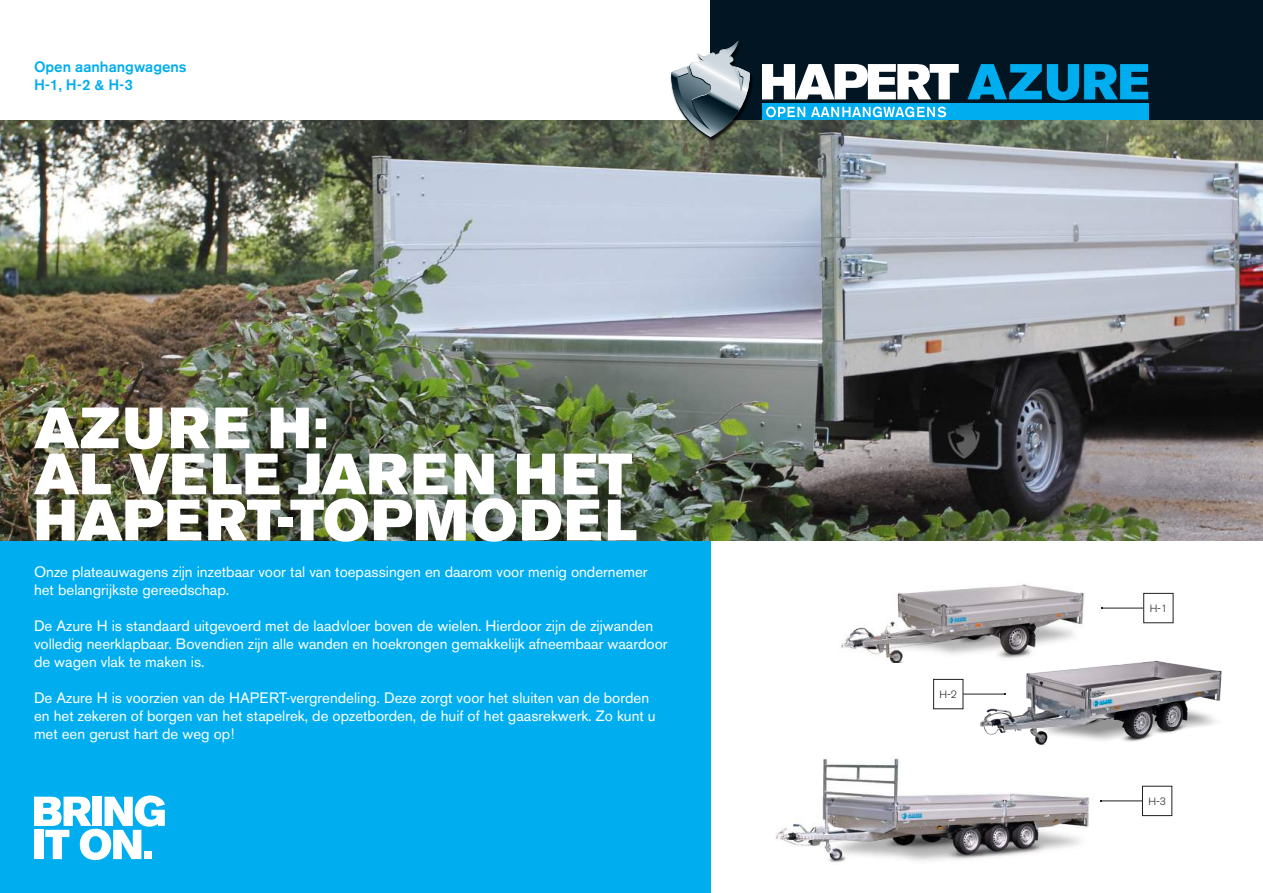
<style>
.page{position:relative;width:1263px;height:893px;background:#fff}
.page>*{position:absolute;margin:0;border:0;box-sizing:border-box;transform-origin:0 0}
.t1{font:57.6px/46px "Akzidenz Grotesk BE Super";letter-spacing:.025em;color:#fff}
.t2{font:15px/18px "Akzidenz Grotesk BE";color:#fff}
.t3{font:500 15px/18px "Akzidenz Grotesk BE";color:#00aeef}
.t4{font:300 10.5px "Akzidenz Grotesk BE";color:#231f20}
</style>
<div class="page">
<img style="left:775px;top:758px;width:338px;height:105px">
<hr style="left:1100px;top:801px;width:42px;height:1px;background:#231f20">
<div style="left:1142px;top:786px;width:30px;height:30px;border:1px solid #231f20"></div>
<img style="left:975px;top:660px;width:247px;height:99px">
<hr style="left:963px;top:694px;width:42px;height:1px;background:#231f20">
<div style="left:933px;top:679px;width:30px;height:30px;border:1px solid #231f20"></div>
<img style="left:841px;top:584px;width:249px;height:78px">
<hr style="left:1102px;top:608px;width:41px;height:1px;background:#231f20">
<div style="left:1143px;top:593px;width:30px;height:30px;border:1px solid #231f20"></div>
<div style="left:711px;top:0;width:552px;height:120px;background:#011622"></div>
<div style="left:0;top:540px;width:711px;height:353px;background:#00aeef"></div>
<img style="left:0;top:120px;width:1263px;height:420px">
<svg style="left:34px;top:795px;width:131px;height:65px"></svg>
<div style="left:144px;top:851px;width:8px;height:8px;background:#fff"></div>
<svg style="left:967px;top:64px;width:181px;height:36px"></svg>
<svg style="left:762px;top:64px;width:197px;height:35px"></svg>
<div style="left:762px;top:104px;width:386px;height:16px;background:#00aeef"></div>
<svg style="left:766px;top:107px;width:39px;height:10px"></svg>
<svg style="left:811px;top:107px;width:135px;height:10px"></svg>
<img style="left:670px;top:75px;width:84px;height:68px">
<svg style="left:671px;top:34px;width:80px;height:104px"></svg>
<p class="t3" style="left:34px;top:58px;width:154px">Open aanhangwagens<br>H-1, H-2 &amp; H-3</p>
<h1 class="t1" style="left:34px;top:406px;width:604px">AZURE H:<br>AL VELE JAREN HET<br>HAPERT-TOPMODEL</h1>
<p class="t2" style="left:34px;top:563px;width:615px">Onze plateauwagens zijn inzetbaar voor tal van toepassingen en daarom voor menig ondernemer het belangrijkste gereedschap.</p>
<p class="t2" style="left:34px;top:617px;width:635px">De Azure H is standaard uitgevoerd met de laadvloer boven de wielen. Hierdoor zijn de zijwanden volledig neerklapbaar. Bovendien zijn alle wanden en hoekrongen gemakkelijk afneembaar waardoor de wagen vlak te maken is.</p>
<p class="t2" style="left:34px;top:689px;width:623px">De Azure H is voorzien van de HAPERT-vergrendeling. Deze zorgt voor het sluiten van de borden en het zekeren of borgen van het stapelrek, de opzetborden, de huif of het gaasrekwerk. Zo kunt u met een gerust hart de weg op!</p>
<p class="t4" style="left:939px;top:688px;width:19px">H-2</p>
<p class="t4" style="left:1150px;top:602px;width:19px">H-1</p>
<p class="t4" style="left:1148px;top:795px;width:19px">H-3</p>
</div>
